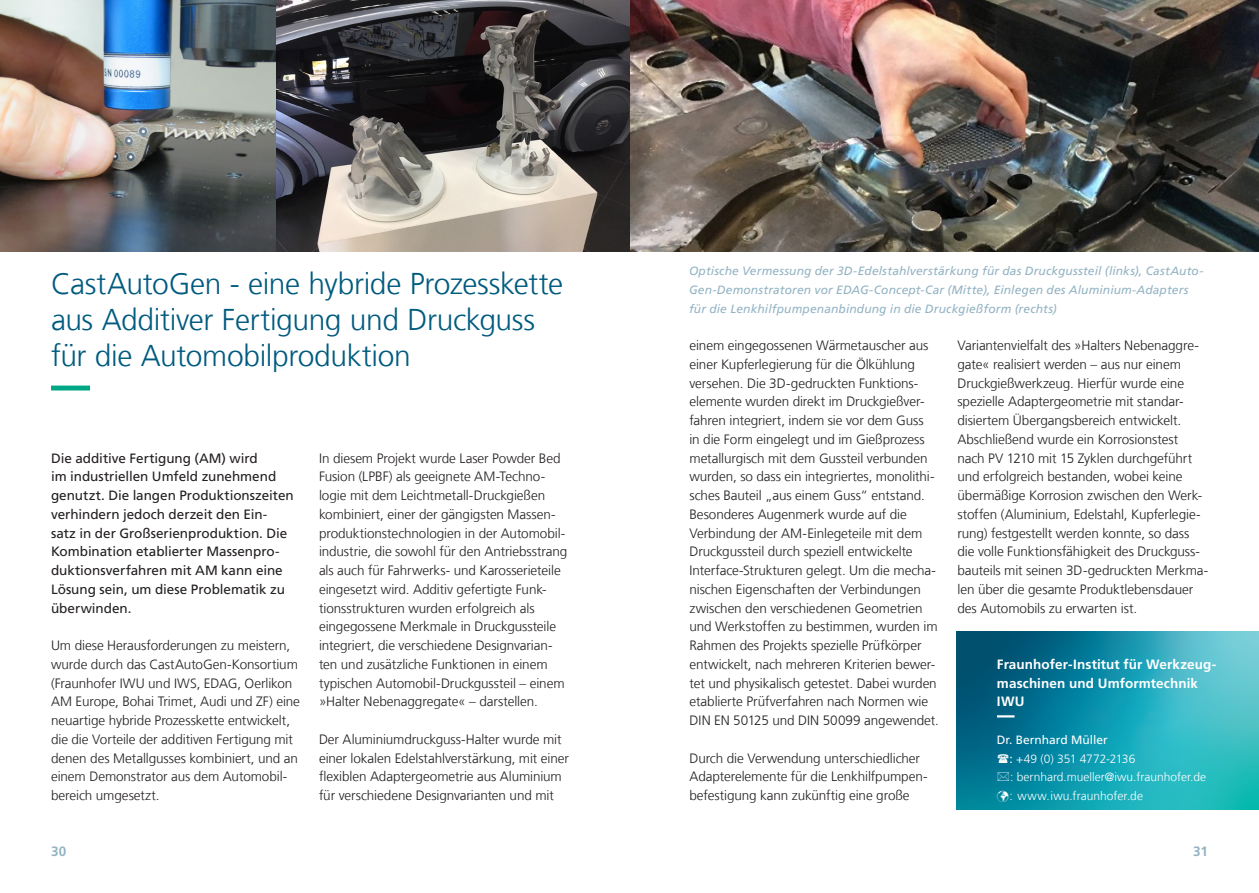
<style>
.page{position:relative;width:1259px;height:893px;background:#fff}
.page>*{position:absolute;margin:0;border:0;box-sizing:border-box;transform-origin:0 0}
.Ueberschrift_20_24_b{font:300 30px/36px "Frutiger LT Com";letter-spacing:-.015em;color:#005b7f}
.Fliesstext_9_12_5_sc{font:300 13.5px/18.8px "Frutiger LT Com";letter-spacing:-.005em;color:#231f20}
.Introtext_9_12_5_sch{font:13.5px/18.8px "Frutiger LT Com";letter-spacing:-.005em;color:#231f20}
.Infokasten_klein_Ube{font:700 13.5px/18.8px "Frutiger LT Com";letter-spacing:.005em;color:#fff}
.t1{font:700 13.5px "Frutiger LT Com";color:#93b3c3}
.Bildtext_Marginal_8{font:italic 12px/18.8px "Frutiger LT Com";letter-spacing:.015em;color:#93b3c3}
.Infokasten_klein_Fli{font:300 12px "Frutiger LT Com";color:#fff}
.Infokasten_klein_Fli-2{font:12px "Frutiger LT Com";color:#fff}
.s1{font-weight:400}
</style>
<div class="page">
<svg style="left:956px;top:632px;width:303px;height:178px;background:#1b96aa"></svg>
<img style="left:0;top:0;width:276px;height:252px">
<img style="left:276px;top:0;width:353px;height:252px">
<img style="left:631px;top:0;width:628px;height:252px">
<svg style="left:51px;top:386px;width:40px;height:4px"></svg>
<svg style="left:997px;top:715px;width:229px;height:2px"></svg>
<svg style="left:998px;top:754px;width:10px;height:9px"></svg>
<svg style="left:998px;top:772px;width:11px;height:9px"></svg>
<p class="Ueberschrift_20_24_b" style="left:51px;top:265px;width:513px">CastAutoGen - eine hybride Prozesskette aus Additiver Fertigung und Druckguss für die Automobilproduktion</p>
<p class="Introtext_9_12_5_sch" style="left:51px;top:449px;width:244px">Die additive Fertigung (AM) wird<br>im industriellen Umfeld zunehmend genutzt. Die langen Produktionszeiten verhindern jedoch derzeit den Ein&shy;satz in der Großserienproduktion. Die Kombination etablierter Massenpro&shy;duktionsverfahren mit AM kann eine Lösung sein, um diese Problematik zu überwinden.</p>
<p class="Fliesstext_9_12_5_sc" style="left:51px;top:636px;width:250px">Um diese Herausforderungen zu meistern, wurde durch das CastAutoGen-Konsortium (Fraunhofer IWU und IWS, EDAG, Oerlikon AM Europe, Bohai Trimet, Audi und ZF) eine neuartige hybride Prozesskette entwickelt, die die Vorteile der additiven Fertigung mit denen des Metallgusses kombiniert, und an einem Demonstrator aus dem Automobil&shy;bereich umgesetzt.</p>
<p class="Fliesstext_9_12_5_sc" style="left:319px;top:449px;width:250px">In diesem Projekt wurde Laser Powder Bed Fusion (LPBF) als geeignete AM-Techno&shy;logie mit dem Leichtmetall-Druckgießen kombiniert, einer der gängigsten Massen&shy;produktionstechnologien in der Automobil&shy;industrie, die sowohl für den Antriebsstrang als auch für Fahrwerks- und Karosserieteile eingesetzt wird. Additiv gefertigte Funk&shy;tionsstrukturen wurden erfolgreich als eingegossene Merkmale in Druckgussteile integriert, die verschiedene Designvarian&shy;ten und zusätzliche Funktionen in einem typischen Automobil-Druckgussteil – einem »Halter Nebenaggregate« – darstellen.</p>
<p class="Fliesstext_9_12_5_sc" style="left:319px;top:730px;width:251px">Der Aluminiumdruckguss-Halter wurde mit einer lokalen Edelstahlverstärkung, mit einer flexiblen Adaptergeometrie aus Aluminium für verschiedene Designvarianten und mit</p>
<p class="Bildtext_Marginal_8" style="left:689px;top:262px;width:516px">Optische Vermessung der 3D-Edelstahlverstärkung für das Druckgussteil (links), CastAuto-<br>Gen-Demonstratoren vor EDAG-Concept-Car (Mitte), Einlegen des Aluminium-Adapters für die Lenkhilfpumpenanbindung in die Druckgießform (rechts)</p>
<p class="Fliesstext_9_12_5_sc" style="left:689px;top:336px;width:251px">einem eingegossenen Wärmetauscher aus einer Kupferlegierung für die Ölkühlung versehen. Die 3D-gedruckten Funktions&shy;elemente wurden direkt im Druckgießver&shy;fahren integriert, indem sie vor dem Guss<br>in die Form eingelegt und im Gießprozess metallurgisch mit dem Gussteil verbunden wurden, so dass ein integriertes, monolithi&shy;sches Bauteil „aus einem Guss“ entstand.<br>Besonderes Augenmerk wurde auf die Verbindung der AM-Einlegeteile mit dem Druckgussteil durch speziell entwickelte Interface-Strukturen gelegt. Um die mecha&shy;nischen Eigenschaften der Verbindungen zwischen den verschiedenen Geometrien und Werkstoffen zu bestimmen, wurden im Rahmen des Projekts spezielle Prüfkörper entwickelt, nach mehreren Kriterien bewer&shy;tet und physikalisch getestet. Dabei wurden etablierte Prüfverfahren nach Normen wie DIN EN 50125 und DIN 50099 angewendet.</p>
<p class="Fliesstext_9_12_5_sc" style="left:689px;top:749px;width:239px">Durch die Verwendung unterschiedlicher<br>Adapterelemente für die Lenkhilfpumpen&shy;befestigung kann zukünftig eine große</p>
<p class="Fliesstext_9_12_5_sc" style="left:957px;top:336px;width:252px">Variantenvielfalt des »Halters Nebenaggre&shy;gate« realisiert werden – aus nur einem Druckgießwerkzeug. Hierfür wurde eine spezielle Adaptergeometrie mit standar&shy;disiertem Übergangsbereich entwickelt.<br>Abschließend wurde ein Korrosionstest nach PV 1210 mit 15 Zyklen durchgeführt und erfolgreich bestanden, wobei keine übermäßige Korrosion zwischen den Werk&shy;stoffen (Aluminium, Edelstahl, Kupferlegie&shy;rung) festgestellt werden konnte, so dass die volle Funktionsfähigkeit des Druckguss&shy;bauteils mit seinen 3D-gedruckten Merkma&shy;len über die gesamte Produktlebensdauer des Automobils zu erwarten ist.</p>
<p class="Infokasten_klein_Ube" style="left:997px;top:655px;width:221px">Fraunhofer-Institut für Werkzeug&shy;maschinen und Umformtechnik<br>IWU</p>
<p class="Infokasten_klein_Fli-2" style="left:997px;top:733px;width:112px">Dr. Bernhard Müller</p>
<p class="Infokasten_klein_Fli" style="left:1009px;top:751px;width:127px"><span class="s1">:</span> +49 (0) 351 4772-2136</p>
<p class="Infokasten_klein_Fli" style="left:1010px;top:770px;width:197px">: bernhard.mueller@iwu.fraunhofer.de</p>
<p class="Infokasten_klein_Fli" style="left:997px;top:789px;width:148px">✓: www.iwu.fraunhofer.de</p>
<p class="t1" style="left:51px;top:844px;width:17px">30</p>
<p class="t1" style="left:1193px;top:844px;width:16px">31</p>
</div>
